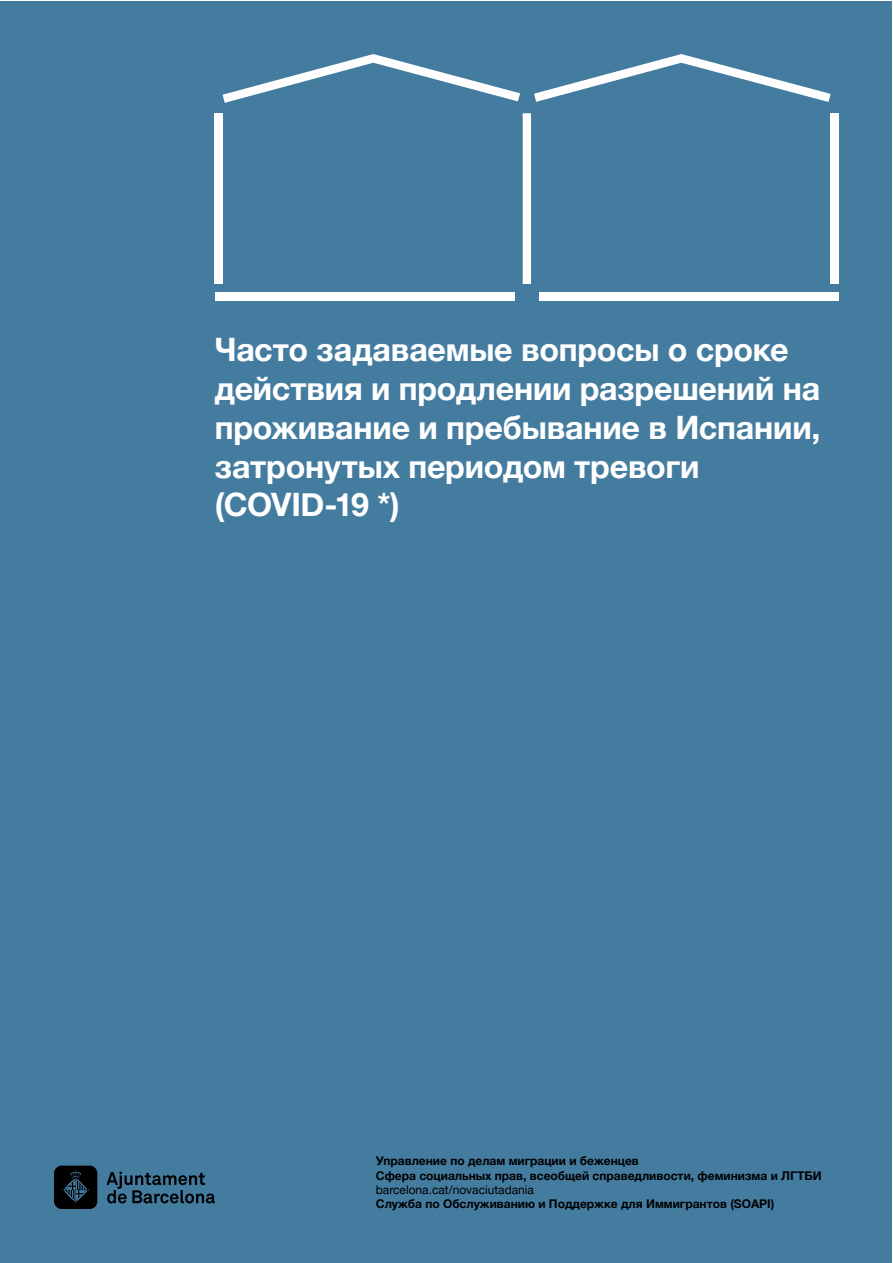
<style>
.page{position:relative;width:893px;height:1263px;background:#fff}
.page>*{position:absolute;margin:0;border:0;box-sizing:border-box;transform-origin:0 0}
.t1{font:700 32.25px/38.7px "Helvetica Neue";letter-spacing:-.005em;color:#fff}
.t2{font:700 12px/14.4px "Helvetica Neue";color:#000}
.t3{font:12px "Helvetica Neue";color:#000}
</style>
<div class="page">
<div style="left:1px;top:1px;width:891px;height:1261px;background:#447ca0"></div>
<div style="left:215px;top:292px;width:299px;height:9px;background:#fff"></div>
<div style="left:539px;top:292px;width:300px;height:9px;background:#fff"></div>
<svg style="left:223px;top:54px;width:297px;height:49px"></svg>
<svg style="left:534px;top:54px;width:297px;height:48px"></svg>
<div style="left:215px;top:113px;width:8px;height:171px;background:#fff"></div>
<div style="left:831px;top:113px;width:8px;height:171px;background:#fff"></div>
<svg style="left:523px;top:113px;width:8px;height:171px"></svg>
<svg style="left:106px;top:1172px;width:109px;height:31px"></svg>
<div style="left:54px;top:1165px;width:43px;height:44px;background:#000;border-radius:8px"></div>
<svg style="left:62px;top:1170px;width:27px;height:33px"></svg>
<h1 class="t1" style="left:215px;top:331px;width:607px">Часто задаваемые вопросы о сроке действия и продлении разрешений на проживание и пребывание в Испании, затронутых периодом тревоги (COVID-19 *)</h1>
<p class="t2" style="left:376px;top:1154px;width:447px">Управление по делам миграции и беженцев<br>Сфера социальных прав, всеобщей справедливости, феминизма и ЛГТБИ</p>
<p class="t3" style="left:376px;top:1181px;width:160px">barcelona.cat/novaciutadania</p>
<p class="t2" style="left:376px;top:1197px;width:400px">Служба по Обслуживанию и Поддержке для Иммигрантов (SOAPI)</p>
</div>
